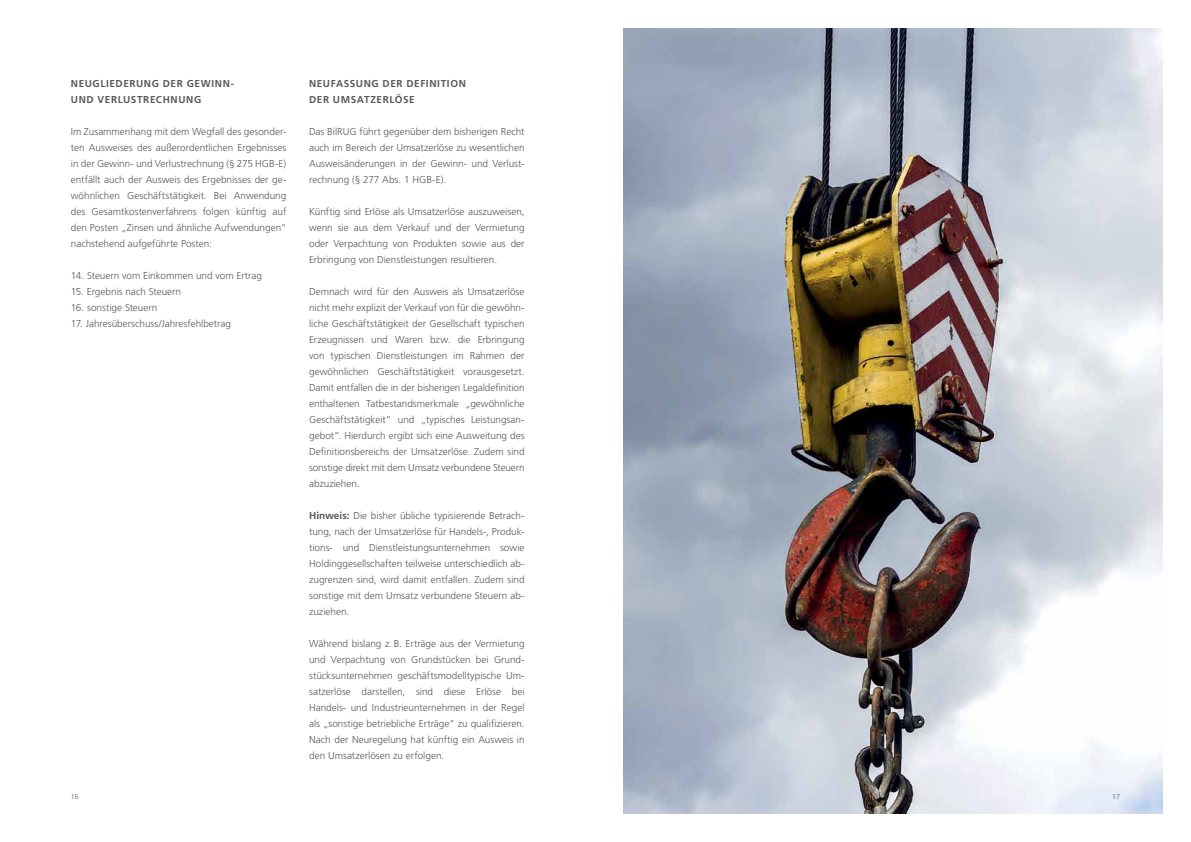
<style>
.page{position:relative;width:1191px;height:842px;background:#fff}
.page>*{position:absolute;margin:0;border:0;box-sizing:border-box;transform-origin:0 0}
.t1{font:300 10px/16px "Frutiger LT Std";letter-spacing:-.005em;color:#58595b;text-align:justify}
.t2{font:700 10px/16px "Frutiger LT Std";letter-spacing:.06em;color:#58595b}
.t3{font:300 7px "Frutiger LT Std";color:#58595b}
.s1{font-weight:700}
</style>
<div class="page">
<img style="left:624px;top:28px;width:538px;height:786px">
<p class="t2" style="left:71px;top:75px;width:165px">NEUGLIEDERUNG DER GEWINN-<br>UND VERLUSTRECHNUNG</p>
<p class="t1" style="left:71px;top:124px;width:217px">Im Zusammenhang mit dem Wegfall des gesonder&shy;ten Ausweises des außerordentlichen Ergebnisses in der Gewinn- und Verlustrechnung (§ 275 HGB-E) entfällt auch der Ausweis des Ergebnisses der ge&shy;wöhnlichen Geschäftstätigkeit. Bei Anwendung des Gesamtkostenverfahrens folgen künftig auf den Posten „Zinsen und ähnliche Aufwendungen“ nachstehend aufgeführte Posten:</p>
<p class="t1" style="left:71px;top:268px;width:193px">14. Steuern vom Einkommen und vom Ertrag</p>
<p class="t1" style="left:71px;top:284px;width:112px">15. Ergebnis nach Steuern</p>
<p class="t1" style="left:71px;top:300px;width:88px">16. sonstige Steuern</p>
<p class="t1" style="left:71px;top:316px;width:162px">17. Jahresüberschuss/Jahresfehlbetrag</p>
<p class="t2" style="left:309px;top:75px;width:158px">NEUFASSUNG DER DEFINITION<br>DER UMSATZERLÖSE</p>
<p class="t1" style="left:309px;top:124px;width:217px">Das BilRUG führt gegenüber dem bisherigen Recht auch im Bereich der Umsatzerlöse zu wesentlichen Ausweisänderungen in der Gewinn- und Verlust&shy;rechnung (§ 277 Abs. 1 HGB-E).</p>
<p class="t1" style="left:309px;top:204px;width:217px">Künftig sind Erlöse als Umsatzerlöse auszuweisen, wenn sie aus dem Verkauf und der Vermietung oder Verpachtung von Produkten sowie aus der Erbringung von Dienstleistungen resultieren.</p>
<p class="t1" style="left:309px;top:284px;width:217px">Demnach wird für den Ausweis als Umsatzerlöse nicht mehr explizit der Verkauf von für die gewöhn&shy;liche Geschäftstätigkeit der Gesellschaft typischen Erzeugnissen und Waren bzw. die Erbringung von typischen Dienstleistungen im Rahmen der gewöhnlichen Geschäftstätigkeit vorausgesetzt.<br>Damit entfallen die in der bisherigen Legaldefinition enthaltenen Tatbestandsmerkmale „gewöhnliche Geschäftstätigkeit“ und „typisches Leistungsan&shy;gebot“. Hierdurch ergibt sich eine Ausweitung des Definitionsbereichs der Umsatzerlöse. Zudem sind sonstige direkt mit dem Umsatz verbundene Steuern abzuziehen.</p>
<p class="t1" style="left:309px;top:508px;width:217px"><span class="s1">Hinweis:</span> Die bisher übliche typisierende Betrach&shy;tung, nach der Umsatzerlöse für Handels-, Produk&shy;tions- und Dienstleistungsunternehmen sowie Holdinggesellschaften teilweise unterschiedlich ab&shy;zugrenzen sind, wird damit entfallen. Zudem sind sonstige mit dem Umsatz verbundene Steuern ab&shy;zuziehen.</p>
<p class="t1" style="left:309px;top:636px;width:217px">Während bislang z. B. Erträge aus der Vermietung und Verpachtung von Grundstücken bei Grund&shy;stücksunternehmen geschäftsmodelltypische Um&shy;satzerlöse darstellen, sind diese Erlöse bei Handels- und Industrieunternehmen in der Regel als „sonstige betriebliche Erträge“ zu qualifizieren.<br>Nach der Neuregelung hat künftig ein Ausweis in den Umsatzerlösen zu erfolgen.</p>
<p class="t3" style="left:71px;top:793px;width:9px">16</p>
<p class="t3" style="left:1112px;top:793px;width:9px">17</p>
</div>
